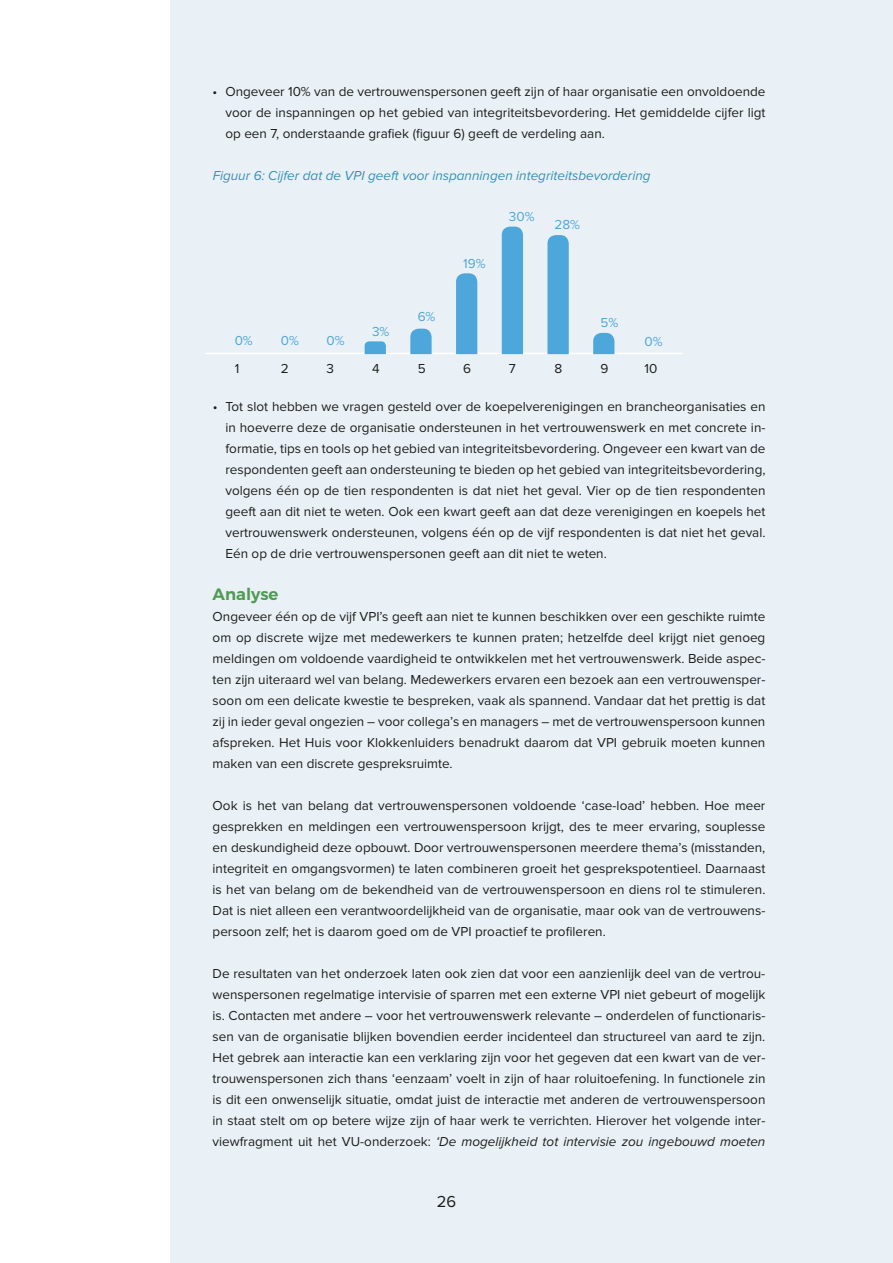
<style>
.page{position:relative;width:893px;height:1263px;background:#fff}
.page>*{position:absolute;margin:0;border:0;box-sizing:border-box;transform-origin:0 0}
.t1{font:600 16.5px "Montserrat";color:#4f9a55}
.t2{font:16.5px "Proxima Nova";color:#1d1d1b}
.t3{font:13.5px/21px "Proxima Nova";color:#1d1d1b;text-align:justify}
.t4{font:italic 13.5px "Proxima Nova";color:#3591b7}
.t5{font:13.5px "Proxima Nova";color:#4da7da}
.s1{font-style:italic}
</style>
<div class="page">
<div style="left:170px;top:0;width:723px;height:1263px;background:#eaf1f6"></div>
<hr style="left:205px;top:353px;width:477px;height:1px;background:#fff">
<svg style="left:365px;top:341px;width:21px;height:13px"></svg>
<svg style="left:410px;top:329px;width:22px;height:25px"></svg>
<svg style="left:456px;top:273px;width:21px;height:81px;background:#50a8da"></svg>
<svg style="left:547px;top:235px;width:22px;height:119px;background:#54aadb"></svg>
<svg style="left:593px;top:333px;width:21px;height:21px"></svg>
<div style="left:502px;top:227px;width:21px;height:127px;background:#4da7da"></div>
<p class="t3" style="left:225px;top:81px;width:542px;text-indent:-13px">• Ongeveer 10% van de vertrouwenspersonen geeft zijn of haar organisatie een onvoldoende voor de inspanningen op het gebied van integriteitsbevordering. Het gemiddelde cijfer ligt op een 7, onderstaande grafiek (figuur 6) geeft de verdeling aan.</p>
<p class="t4" style="left:213px;top:168px;width:439px">Figuur 6: Cijfer dat de VPI geeft voor inspanningen integriteitsbevordering</p>
<p class="t5" style="left:235px;top:332px;width:20px">0%</p>
<p class="t3" style="left:235px;top:358px;width:6px">1</p>
<p class="t5" style="left:281px;top:332px;width:20px">0%</p>
<p class="t3" style="left:281px;top:358px;width:9px">2</p>
<p class="t5" style="left:326px;top:332px;width:20px">0%</p>
<p class="t3" style="left:326px;top:358px;width:9px">3</p>
<p class="t5" style="left:372px;top:324px;width:19px">3%</p>
<p class="t3" style="left:372px;top:358px;width:9px">4</p>
<p class="t5" style="left:418px;top:308px;width:19px">6%</p>
<p class="t3" style="left:418px;top:358px;width:9px">5</p>
<p class="t5" style="left:463px;top:256px;width:24px">19%</p>
<p class="t3" style="left:463px;top:358px;width:9px">6</p>
<p class="t5" style="left:509px;top:208px;width:27px">30%</p>
<p class="t5" style="left:554px;top:217px;width:27px">28%</p>
<p class="t3" style="left:509px;top:358px;width:8px">7</p>
<p class="t3" style="left:554px;top:358px;width:9px">8</p>
<p class="t5" style="left:601px;top:315px;width:19px">5%</p>
<p class="t3" style="left:601px;top:358px;width:9px">9</p>
<p class="t5" style="left:645px;top:334px;width:20px">0%</p>
<p class="t3" style="left:645px;top:358px;width:14px">10</p>
<p class="t3" style="left:225px;top:396px;width:542px;text-indent:-13px">• Tot slot hebben we vragen gesteld over de koepelverenigingen en brancheorganisaties en in hoeverre deze de organisatie ondersteunen in het vertrouwenswerk en met concrete in&shy;formatie, tips en tools op het gebied van integriteitsbevordering. Ongeveer een kwart van de respondenten geeft aan ondersteuning te bieden op het gebied van integriteitsbevordering, volgens één op de tien respondenten is dat niet het geval. Vier op de tien respondenten geeft aan dit niet te weten. Ook een kwart geeft aan dat deze verenigingen en koepels het vertrouwenswerk ondersteunen, volgens één op de vijf respondenten is dat niet het geval.<br>Eén op de drie vertrouwenspersonen geeft aan dit niet te weten.</p>
<p class="t1" style="left:213px;top:584px;width:67px">Analyse</p>
<p class="t3" style="left:213px;top:606px;width:554px">Ongeveer één op de vijf VPI’s geeft aan niet te kunnen beschikken over een geschikte ruimte om op discrete wijze met medewerkers te kunnen praten; hetzelfde deel krijgt niet genoeg meldingen om voldoende vaardigheid te ontwikkelen met het vertrouwenswerk. Beide aspec&shy;ten zijn uiteraard wel van belang. Medewerkers ervaren een bezoek aan een vertrouwensper&shy;soon om een delicate kwestie te bespreken, vaak als spannend. Vandaar dat het prettig is dat zij in ieder geval ongezien – voor collega’s en managers – met de vertrouwenspersoon kunnen afspreken. Het Huis voor Klokkenluiders benadrukt daarom dat VPI gebruik moeten kunnen maken van een discrete gespreksruimte.</p>
<p class="t3" style="left:213px;top:795px;width:554px">Ook is het van belang dat vertrouwenspersonen voldoende ‘case-load’ hebben. Hoe meer gesprekken en meldingen een vertrouwenspersoon krijgt, des te meer ervaring, souplesse en deskundigheid deze opbouwt. Door vertrouwenspersonen meerdere thema’s (misstanden, integriteit en omgangsvormen) te laten combineren groeit het gesprekspotentieel. Daarnaast is het van belang om de bekendheid van de vertrouwenspersoon en diens rol te stimuleren.<br>Dat is niet alleen een verantwoordelijkheid van de organisatie, maar ook van de vertrouwens&shy;persoon zelf; het is daarom goed om de VPI proactief te profileren.</p>
<p class="t3" style="left:213px;top:963px;width:554px">De resultaten van het onderzoek laten ook zien dat voor een aanzienlijk deel van de vertrou&shy;wenspersonen regelmatige intervisie of sparren met een externe VPI niet gebeurt of mogelijk is. Contacten met andere – voor het vertrouwenswerk relevante – onderdelen of functionaris&shy;sen van de organisatie blijken bovendien eerder incidenteel dan structureel van aard te zijn.<br>Het gebrek aan interactie kan een verklaring zijn voor het gegeven dat een kwart van de ver&shy;trouwenspersonen zich thans ‘eenzaam’ voelt in zijn of haar roluitoefening. In functionele zin is dit een onwenselijk situatie, omdat juist de interactie met anderen de vertrouwenspersoon in staat stelt om op betere wijze zijn of haar werk te verrichten. Hierover het volgende inter&shy;viewfragment uit het VU-onderzoek: <span class="s1">‘De mogelijkheid tot intervisie zou ingebouwd moeten</span></p>
<p class="t2" style="left:437px;top:1192px;width:21px">26</p>
</div>
